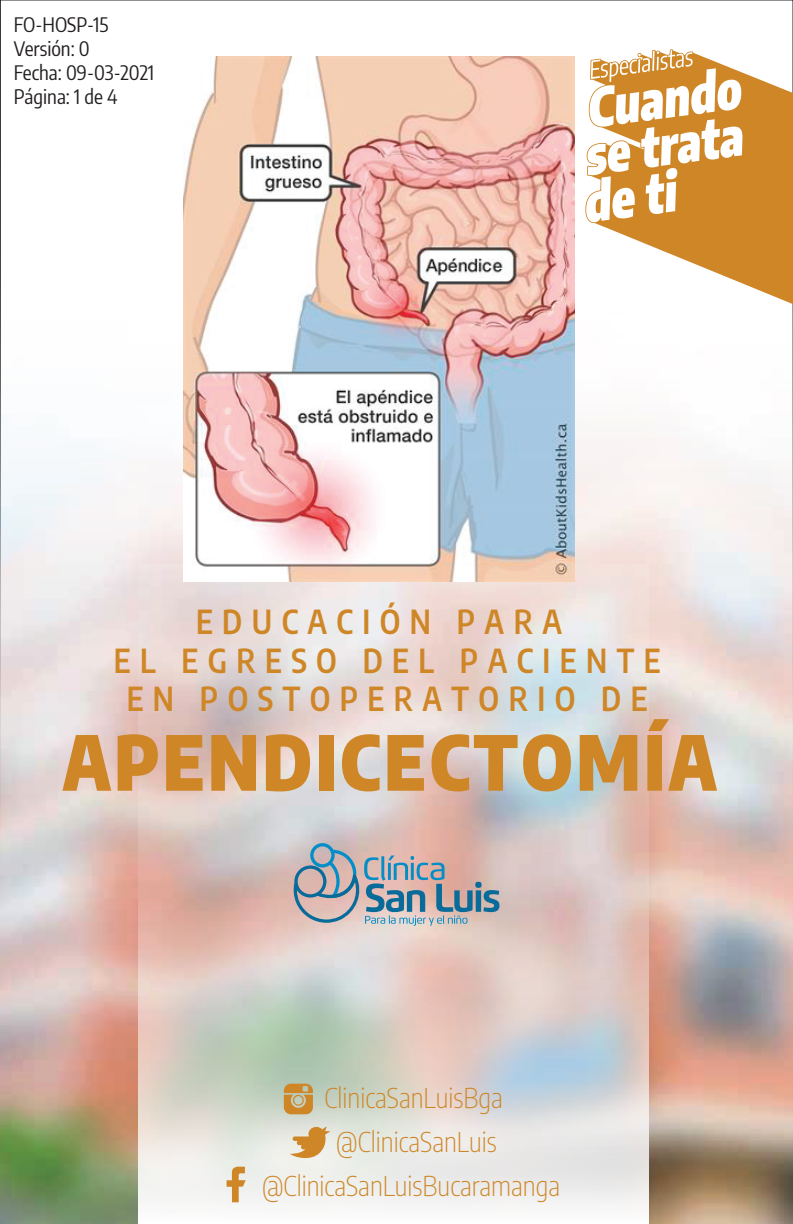
<style>
.page{position:relative;width:793px;height:1224px;background:#fff}
.page>*{position:absolute;margin:0;border:0;box-sizing:border-box;transform-origin:0 0}
.t1{font:900 75.2px "Encode Sans Condensed";letter-spacing:.045em;color:#ce8627}
.t2{font:600 32.4px/38.4px "Encode Sans Condensed";letter-spacing:.295em;color:#ce8627;text-align:center}
.t3{font:200 27.2px "Encode Sans Condensed";color:#ce8627}
.t4{font:20px/24px "Encode Sans Condensed";color:#231f20}
</style>
<div class="page">
<img style="left:0;top:0;width:792px;height:1223px">
<svg style="left:138px;top:564px;width:510px;height:659px;background:#ddd4d0"></svg>
<svg style="left:293px;top:843px;width:206px;height:82px;background:#adaaaf"></svg>
<svg style="left:284px;top:1083px;width:29px;height:31px"></svg>
<svg style="left:226px;top:1166px;width:19px;height:36px"></svg>
<svg style="left:290px;top:1126px;width:40px;height:34px"></svg>
<img style="left:183px;top:56px;width:390px;height:526px">
<svg style="left:585px;top:49px;width:207px;height:255px;fill:#ce8627"></svg>
<svg style="left:585px;top:50px;width:157px;height:172px"></svg>
<p class="t4" style="left:14px;top:11px;width:142px">FO-HOSP-15<br>Versión: 0<br>Fecha: 09-03-2021<br>Página: 1 de 4</p>
<p class="t2" style="left:114px;top:601px;width:547px">EDUCACIÓN PARA<br>EL EGRESO DEL PACIENTE<br>EN POSTOPERATORIO DE</p>
<h1 class="t1" style="left:63px;top:703px;width:655px">APENDICECTOMÍA</h1>
<p class="t3" style="left:324px;top:1079px;width:180px">ClinicaSanLuisBga</p>
<p class="t3" style="left:336px;top:1123px;width:162px">@ClinicaSanLuis</p>
<p class="t3" style="left:262px;top:1167px;width:299px">@ClinicaSanLuisBucaramanga</p>
</div>
